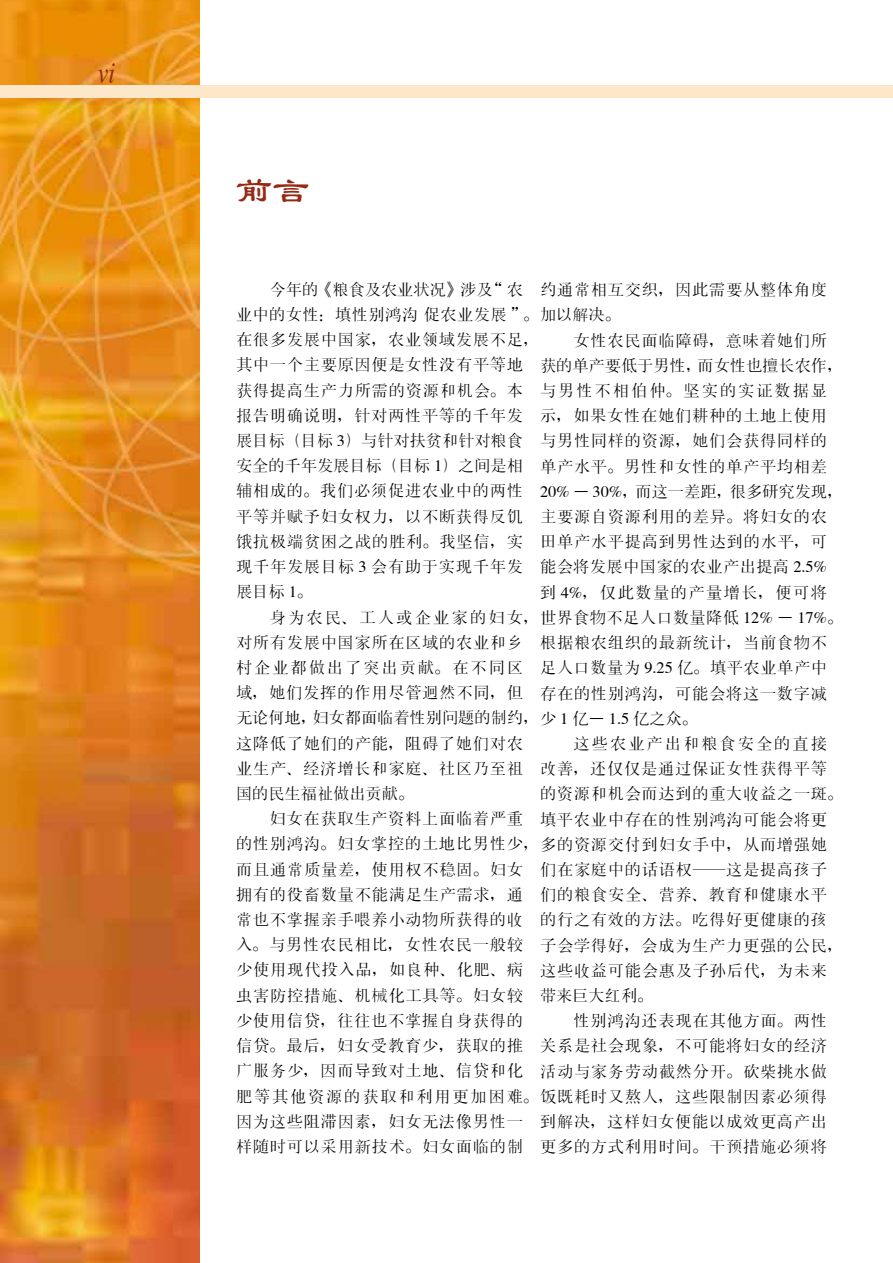
<style>
.page{position:relative;width:893px;height:1263px;background:#fff}
.page>*{position:absolute;margin:0;border:0;box-sizing:border-box;transform-origin:0 0}
.t1{font:36px "CT Li Shu SJ";color:#952914}
.t2{font:italic 30px "Times";color:#952914;scale:.8 1}
.t3{font:16.2px/25.2px "CT Song Ti SJ";letter-spacing:.05em;color:#000}
.t4{font:16.2px "CT Song Ti SJ";color:#000}
.t5{font:16.2px "CT Song Ti SJ";letter-spacing:.025em;color:#000}
.t6{font:16.2px "CT Song Ti SJ";letter-spacing:.115em;color:#000}
.t7{font:16.2px "CT Song Ti SJ";letter-spacing:.125em;color:#000}
</style>
<div class="page">
<img style="left:0;top:0;width:199px;height:1263px">
<div style="left:0;top:85px;width:893px;height:13px;background:#fde7c9"></div>
<h2 class="t2" style="left:98px;top:47px;width:23px">vi</h2>
<h1 class="t1" style="left:236px;top:173px;width:74px">前言</h1>
<p class="t3" style="left:236px;top:277px;width:387px;text-indent:34px">今年的《粮食及农业状况》涉及“农<br>业中的女性：填性别鸿沟促农业发展”。加以解决。在很多发展中国家，农业领域发展不足，<br>其中一个主要原因便是女性没有平等地<br>获得提高生产力所需的资源和机会。本<br>报告明确说明，针对两性平等的千年发<br>展目标（目标 3）与针对扶贫和针对粮食<br>安全的千年发展目标（目标 1）之间是相<br>辅相成的。我们必须促进农业中的两性<br>平等并赋予妇女权力，以不断获得反饥<br>饿抗极端贫困之战的胜利。我坚信，实<br>现千年发展目标 3 会有助于实现千年发<br>展目标 1。</p>
<p class="t5" style="left:270px;top:609px;width:575px">身为农民、工人或企业家的妇女，世界食物不足人口数量降低 12% － 17%。</p>
<p class="t3" style="left:236px;top:630px;width:289px">对所有发展中国家所在区域的农业和乡</p>
<p class="t7" style="left:236px;top:659px;width:289px">村企业都做出了突出贡献。在不同区</p>
<p class="t3" style="left:236px;top:680px;width:288px">域，她们发挥的作用尽管迥然不同，但</p>
<p class="t4" style="left:236px;top:709px;width:463px">无论何地，妇女都面临着性别问题的制约，少 1 亿－ 1.5 亿之众。</p>
<p class="t3" style="left:236px;top:731px;width:289px">这降低了她们的产能，阻碍了她们对农</p>
<p class="t3" style="left:236px;top:756px;width:288px">业生产、经济增长和家庭、社区乃至祖</p>
<p class="t4" style="left:236px;top:785px;width:180px">国的民生福祉做出贡献。</p>
<p class="t3" style="left:270px;top:806px;width:255px">妇女在获取生产资料上面临着严重</p>
<p class="t3" style="left:236px;top:832px;width:593px">的性别鸿沟。妇女掌控的土地比男性少，多的资源交付到妇女手中，从而增强她</p>
<p class="t3" style="left:236px;top:857px;width:288px">而且通常质量差，使用权不稳固。妇女</p>
<p class="t3" style="left:236px;top:882px;width:289px">拥有的役畜数量不能满足生产需求，通</p>
<p class="t3" style="left:236px;top:907px;width:289px">常也不掌握亲手喂养小动物所获得的收</p>
<p class="t3" style="left:236px;top:932px;width:288px">入。与男性农民相比，女性农民一般较</p>
<p class="t3" style="left:236px;top:958px;width:288px">少使用现代投入品，如良种、化肥、病</p>
<p class="t3" style="left:236px;top:983px;width:288px">虫害防控措施、机械化工具等。妇女较</p>
<p class="t3" style="left:236px;top:1008px;width:289px">少使用信贷，往往也不掌握自身获得的</p>
<p class="t3" style="left:236px;top:1033px;width:288px">信贷。最后，妇女受教育少，获取的推</p>
<p class="t3" style="left:236px;top:1058px;width:288px">广服务少，因而导致对土地、信贷和化</p>
<p class="t6" style="left:236px;top:1088px;width:593px">肥等其他资源的获取和利用更加困难。饭既耗时又熬人，这些限制因素必须得</p>
<p class="t3" style="left:236px;top:1109px;width:289px">因为这些阻滞因素，妇女无法像男性一</p>
<p class="t3" style="left:236px;top:1134px;width:289px">样随时可以采用新技术。妇女面临的制</p>
<p class="t3" style="left:540px;top:277px;width:289px">约通常相互交织，因此需要从整体角度</p>
<p class="t3" style="left:540px;top:328px;width:305px;text-indent:34px">女性农民面临障碍，意味着她们所获的单产要低于男性，而女性也擅长农作，与男性不相伯仲。坚实的实证数据显示，如果女性在她们耕种的土地上使用与男性同样的资源，她们会获得同样的单产水平。男性和女性的单产平均相差<br>20% － 30%，而这一差距，很多研究发现，主要源自资源利用的差异。将妇女的农田单产水平提高到男性达到的水平，可能会将发展中国家的农业产出提高 2.5%到 4%，仅此数量的产量增长，便可将</p>
<p class="t3" style="left:540px;top:630px;width:289px;text-align:justify">根据粮农组织的最新统计，当前食物不足人口数量为 9.25 亿。填平农业单产中存在的性别鸿沟，可能会将这一数字减</p>
<p class="t3" style="left:540px;top:731px;width:305px;text-indent:34px">这些农业产出和粮食安全的直接改善，还仅仅是通过保证女性获得平等的资源和机会而达到的重大收益之一斑。填平农业中存在的性别鸿沟可能会将更</p>
<p class="t3" style="left:540px;top:857px;width:305px">们在家庭中的话语权——这是提高孩子们的粮食安全、营养、教育和健康水平的行之有效的方法。吃得好更健康的孩子会学得好，会成为生产力更强的公民，这些收益可能会惠及子孙后代，为未来带来巨大红利。</p>
<p class="t3" style="left:540px;top:1008px;width:289px;text-align:justify;text-indent:34px">性别鸿沟还表现在其他方面。两性关系是社会现象，不可能将妇女的经济活动与家务劳动截然分开。砍柴挑水做</p>
<p class="t3" style="left:540px;top:1109px;width:289px">到解决，这样妇女便能以成效更高产出更多的方式利用时间。干预措施必须将</p>
</div>
